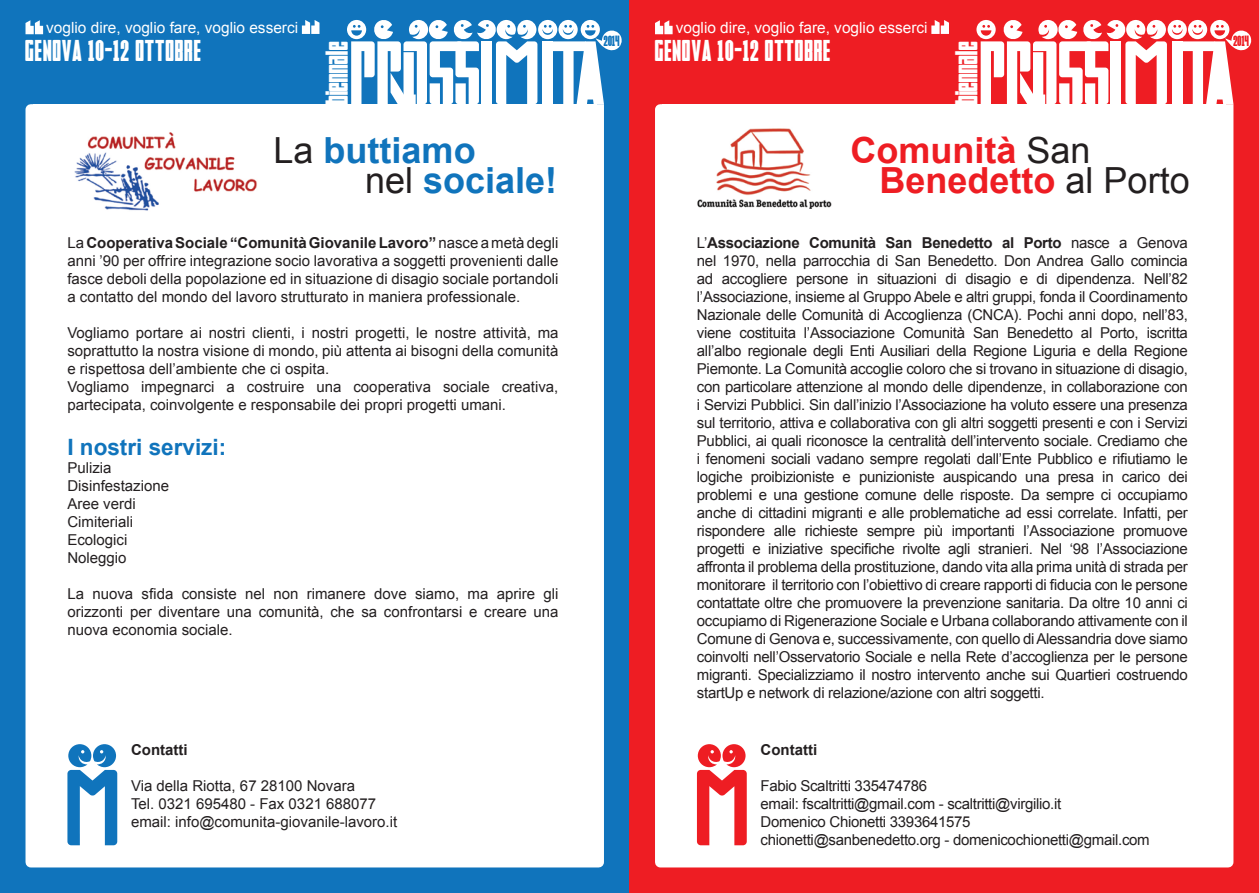
<style>
.page{position:relative;width:1259px;height:893px;background:#fff}
.page>*{position:absolute;margin:0;border:0;box-sizing:border-box;transform-origin:0 0}
.t1{font:700 36px "Arial";color:#ee1d23}
.t2{font:700 36px "Arial";color:#1074bc}
.t3{font:31.5px "Faltura";letter-spacing:.01em;color:#fff}
.t4{font:30px "Faltura";letter-spacing:.04em;color:#fff}
.t5{font:700 22.5px "Arial";color:#1074bc}
.t6{font:15.45px "Arial";color:#fff}
.t7{font:15px/18px "Arial";color:#231f20;text-align:justify}
.t8{font:15px "Arial";letter-spacing:-.02em;color:#231f20}
.t9{font:700 15px "Arial";color:#231f20}
.t10{font:14.85px "Faltura";color:#1074bc}
.t11{font:14.85px "Faltura";color:#ee1d23}
.s1{font-weight:400;color:#231f20}
.s2{font-weight:700}
</style>
<div class="page">
<div style="left:0;top:0;width:629px;height:893px;background:#1074bc"></div>
<svg style="left:25px;top:104px;width:579px;height:764px"></svg>
<div style="left:33px;top:104px;width:563px;height:758px;background:#fff"></div>
<svg style="left:347px;top:20px;width:275px;height:84px"></svg>
<svg style="left:26px;top:20px;width:17px;height:14px"></svg>
<svg style="left:302px;top:20px;width:17px;height:14px"></svg>
<svg style="left:67px;top:744px;width:50px;height:101px"></svg>
<img style="left:74px;top:132px;width:183px;height:79px">
<div style="left:629px;top:0;width:630px;height:893px;background:#ee1d23"></div>
<div style="left:655px;top:104px;width:579px;height:764px;background:#fff"></div>
<div style="left:662px;top:104px;width:564px;height:758px;background:#fff"></div>
<svg style="left:976px;top:20px;width:276px;height:84px"></svg>
<svg style="left:655px;top:20px;width:17px;height:14px"></svg>
<svg style="left:931px;top:20px;width:18px;height:14px"></svg>
<svg style="left:697px;top:744px;width:50px;height:101px"></svg>
<img style="left:697px;top:128px;width:135px;height:81px">
<p class="t6" style="left:46px;top:18px;width:253px">voglio dire, voglio fare, voglio esserci</p>
<p class="t4" style="left:26px;top:36px;width:177px">GENOVA 10-12 OTTOBRE</p>
<p class="t3" style="left:322px;top:104px;width:64px;rotate:-90deg">biennale</p>
<p class="t2" style="left:273px;top:126px;width:204px"><span class="s1">La</span> buttiamo</p>
<p class="t2" style="left:365px;top:156px;width:194px"><span class="s1">nel</span> sociale!</p>
<p class="t7" style="left:67px;top:234px;width:492px">La <span class="s2">Cooperativa Sociale “Comunità Giovanile Lavoro”</span> nasce a metà degli anni ’90 per offrire integrazione socio lavorativa a soggetti provenienti dalle fasce deboli della popolazione ed in situazione di disagio sociale portandoli a contatto del mondo del lavoro strutturato in maniera professionale.</p>
<p class="t7" style="left:67px;top:324px;width:492px">Vogliamo portare ai nostri clienti, i nostri progetti, le nostre attività, ma soprattutto la nostra visione di mondo, più attenta ai bisogni della comunità e rispettosa dell’ambiente che ci ospita.</p>
<p class="t7" style="left:67px;top:378px;width:492px">Vogliamo impegnarci a costruire una cooperativa sociale creativa, partecipata, coinvolgente e responsabile dei propri progetti umani.</p>
<p class="t5" style="left:67px;top:433px;width:160px">I nostri servizi:</p>
<p class="t7" style="left:67px;top:459px;width:46px">Pulizia</p>
<p class="t7" style="left:67px;top:477px;width:103px">Disinfestazione</p>
<p class="t7" style="left:67px;top:495px;width:70px">Aree verdi</p>
<p class="t7" style="left:67px;top:513px;width:67px">Cimiteriali</p>
<p class="t7" style="left:67px;top:531px;width:62px">Ecologici</p>
<p class="t7" style="left:67px;top:549px;width:61px">Noleggio</p>
<p class="t7" style="left:67px;top:585px;width:492px">La nuova sfida consiste nel non rimanere dove siamo, ma aprire gli orizzonti per diventare una comunità, che sa confrontarsi e creare una nuova economia sociale.</p>
<p class="t9" style="left:131px;top:740px;width:58px">Contatti</p>
<p class="t7" style="left:131px;top:777px;width:226px">Via della Riotta, 67 28100 Novara</p>
<p class="t7" style="left:131px;top:795px;width:247px">Tel. 0321 695480 - Fax 0321 688077</p>
<p class="t7" style="left:131px;top:813px;width:268px">email: info@comunita-giovanile-lavoro.it</p>
<p class="t10" style="left:604px;top:34px;width:17px">2014</p>
<p class="t6" style="left:675px;top:18px;width:253px">voglio dire, voglio fare, voglio esserci</p>
<p class="t4" style="left:655px;top:36px;width:177px">GENOVA 10-12 OTTOBRE</p>
<p class="t3" style="left:951px;top:104px;width:64px;rotate:-90deg">biennale</p>
<p class="t1" style="left:850px;top:126px;width:242px">Comunità <span class="s1">San</span></p>
<p class="t1" style="left:879px;top:156px;width:312px">Benedetto <span class="s1">al Porto</span></p>
<p class="t7" style="left:697px;top:234px;width:492px">L’<span class="s2">Associazione Comunità San Benedetto al Porto</span> nasce a Genova nel 1970, nella parrocchia di San Benedetto. Don Andrea Gallo comincia ad accogliere persone in situazioni di disagio e di dipendenza. Nell’82 l’Associazione, insieme al Gruppo Abele e altri gruppi, fonda il Coordinamento Nazionale delle Comunità di Accoglienza (CNCA). Pochi anni dopo, nell’83, viene costituita l’Associazione Comunità San Benedetto al Porto, iscritta all’albo regionale degli Enti Ausiliari della Regione Liguria e della Regione Piemonte. La Comunità accoglie coloro che si trovano in situazione di disagio, con particolare attenzione al mondo delle dipendenze, in collaborazione con i Servizi Pubblici. Sin dall’inizio l’Associazione ha voluto essere una presenza sul territorio, attiva e collaborativa con gli altri soggetti presenti e con i Servizi Pubblici, ai quali riconosce la centralità dell’intervento sociale. Crediamo che i fenomeni sociali vadano sempre regolati dall’Ente Pubblico e rifiutiamo le logiche proibizioniste e punizioniste auspicando una presa in carico dei problemi e una gestione comune delle risposte. Da sempre ci occupiamo anche di cittadini migranti e alle problematiche ad essi correlate. Infatti, per rispondere alle richieste sempre più importanti l’Associazione promuove progetti e iniziative specifiche rivolte agli stranieri. Nel ‘98 l’Associazione affronta il problema della prostituzione, dando vita alla prima unità di strada per monitorare il territorio con l’obiettivo di creare rapporti di fiducia con le persone contattate oltre che promuovere la prevenzione sanitaria. Da oltre 10 anni ci occupiamo di Rigenerazione Sociale e Urbana collaborando attivamente con il Comune di Genova e, successivamente, con quello di Alessandria dove siamo coinvolti nell’Osservatorio Sociale e nella Rete d’accoglienza per le persone migranti. Specializziamo il nostro intervento anche sui Quartieri costruendo startUp e network di relazione/azione con altri soggetti.</p>
<p class="t9" style="left:760px;top:740px;width:58px">Contatti</p>
<p class="t8" style="left:760px;top:776px;width:168px">Fabio Scaltritti 335474786</p>
<p class="t8" style="left:760px;top:794px;width:302px">email: fscaltritti@gmail.com - scaltritti@virgilio.it</p>
<p class="t8" style="left:760px;top:812px;width:212px">Domenico Chionetti 3393641575</p>
<p class="t8" style="left:760px;top:830px;width:391px">chionetti@sanbenedetto.org - domenicochionetti@gmail.com</p>
<p class="t11" style="left:1233px;top:34px;width:17px">2014</p>
</div>
